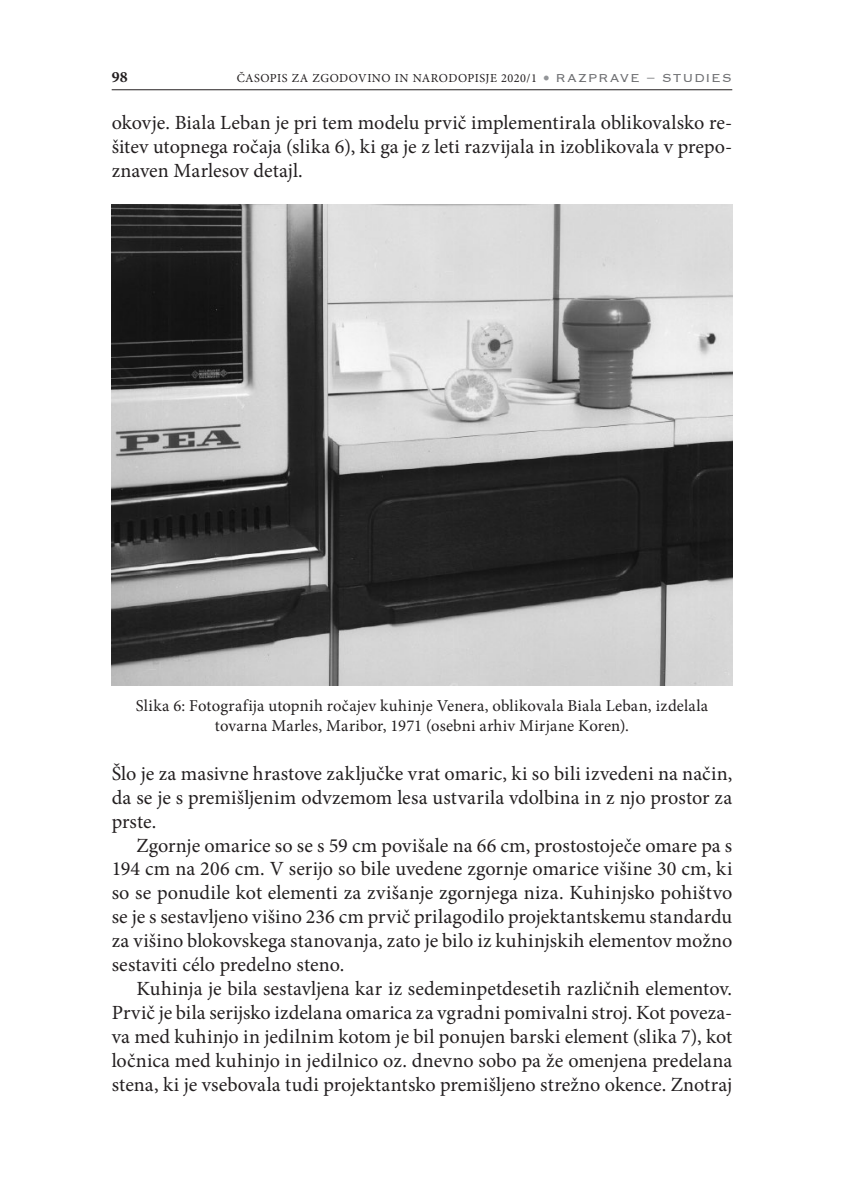
<style>
.page{position:relative;width:844px;height:1191px;background:#fff}
.page>*{position:absolute;margin:0;border:0;box-sizing:border-box;transform-origin:0 0}
.t1{font:20.12px/24px "Minion Pro";color:#231f20;text-align:justify}
.t2{font:16.62px/19.9px "Minion Pro";letter-spacing:.01em;color:#231f20;text-align:center}
.t3{font:700 15.75px "Minion Pro";color:#231f20}
.t4{font:12.25px "Minion Pro";letter-spacing:.035em;color:#231f20}
.s1{font-size:18.38px;color:#939598}
.s2{font-family:"Copperplate Gothic BT";font-size:14.88px;color:#6c6d70}
</style>
<div class="page">
<hr style="left:112px;top:89px;width:620px;height:1px;background:#231f20">
<img style="left:112px;top:205px;width:620px;height:481px">
<p class="t3" style="left:112px;top:66px;width:18px">98</p>
<p class="t4" style="left:236px;top:70px;width:496px">ČASOPIS ZA ZGODOVINO IN NARODOPISJE 2020/1 <span class="s1">•</span> <span class="s2">RAZPRAVE – STUDIES</span></p>
<p class="t1" style="left:112px;top:110px;width:622px">okovje. Biala Leban je pri tem modelu prvič implementirala oblikovalsko re&shy;šitev utopnega ročaja (slika 6), ki ga je z leti razvijala in izoblikovala v prepo&shy;znaven Marlesov detajl.</p>
<p class="t2" style="left:136px;top:695px;width:573px">Slika 6: Fotografija utopnih ročajev kuhinje Venera, oblikovala Biala Leban, izdelala tovarna Marles, Maribor, 1971 (osebni arhiv Mirjane Koren).</p>
<p class="t1" style="left:112px;top:761px;width:622px">Šlo je za masivne hrastove zaključke vrat omaric, ki so bili izvedeni na način, da se je s premišljenim odvzemom lesa ustvarila vdolbina in z njo prostor za prste.</p>
<p class="t1" style="left:112px;top:833px;width:622px;text-indent:25px">Zgornje omarice so se s 59 cm povišale na 66 cm, prostostoječe omare pa s 194 cm na 206 cm. V serijo so bile uvedene zgornje omarice višine 30 cm, ki so se ponudile kot elementi za zvišanje zgornjega niza. Kuhinjsko pohištvo se je s sestavljeno višino 236 cm prvič prilagodilo projektantskemu standardu za višino blokovskega stanovanja, zato je bilo iz kuhinjskih elementov možno sestaviti célo predelno steno.</p>
<p class="t1" style="left:112px;top:977px;width:622px;text-indent:25px">Kuhinja je bila sestavljena kar iz sedeminpetdesetih različnih elementov.<br>Prvič je bila serijsko izdelana omarica za vgradni pomivalni stroj. Kot poveza&shy;va med kuhinjo in jedilnim kotom je bil ponujen barski element (slika 7), kot ločnica med kuhinjo in jedilnico oz. dnevno sobo pa že omenjena predelana stena, ki je vsebovala tudi projektantsko premišljeno strežno okence. Znotraj</p>
</div>
